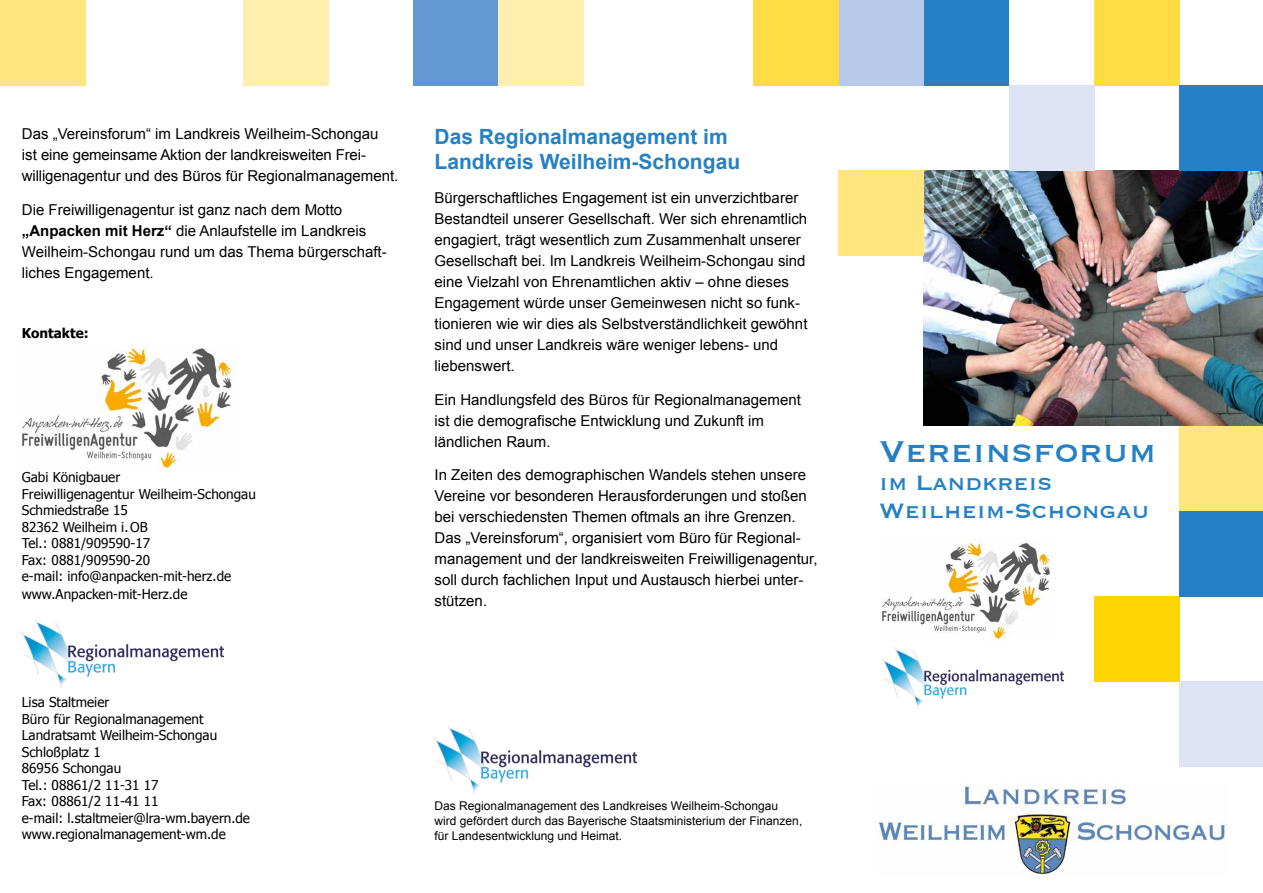
<style>
.page{position:relative;width:1263px;height:893px;background:#fff}
.page>*{position:absolute;margin:0;border:0;box-sizing:border-box;transform-origin:0 0}
.t1{font:39px "Copperplate";color:#2581c4}
.t2{font:27px/27px "Copperplate";color:#2581c4}
.t3{font:700 21px/25.5px "Arial";color:#2581c4}
.t4{font:15px/21px "Arial";color:#000}
.t5{font:13.5px/16.5px "Tahoma";color:#000}
.t6{font:700 13.5px "Tahoma";color:#000}
.t7{font:12px/15px "Arial";color:#000}
.s1{font-weight:700}
</style>
<div class="page">
<img style="left:882px;top:647px;width:180px;height:61px">
<img style="left:923px;top:171px;width:339px;height:255px">
<div style="left:923px;top:1px;width:85px;height:85px;background:#2581c4"></div>
<div style="left:838px;top:1px;width:85px;height:85px;background:#b8caea"></div>
<div style="left:1093px;top:1px;width:85px;height:85px;background:#ffdc44"></div>
<div style="left:1008px;top:86px;width:85px;height:85px;background:#dce4f5"></div>
<div style="left:1178px;top:86px;width:84px;height:85px;background:#2581c4"></div>
<div style="left:838px;top:171px;width:85px;height:85px;background:#ffe57e"></div>
<div style="left:1178px;top:426px;width:84px;height:85px;background:#ffe57e"></div>
<div style="left:1093px;top:596px;width:85px;height:85px;background:#ffd500"></div>
<div style="left:1178px;top:681px;width:84px;height:85px;background:#dce4f5"></div>
<div style="left:1178px;top:511px;width:84px;height:85px;background:#2581c4"></div>
<img style="left:878px;top:784px;width:348px;height:92px">
<div style="left:413px;top:1px;width:85px;height:85px;background:#6398d1"></div>
<div style="left:498px;top:1px;width:85px;height:85px;background:#ffeeae"></div>
<div style="left:753px;top:1px;width:85px;height:85px;background:#ffdc44"></div>
<div style="left:1px;top:1px;width:85px;height:85px;background:#ffe57e"></div>
<div style="left:243px;top:1px;width:85px;height:85px;background:#ffeeae"></div>
<img style="left:435px;top:726px;width:201px;height:67px">
<img style="left:21px;top:343px;width:214px;height:128px">
<img style="left:22px;top:619px;width:201px;height:68px">
<img style="left:882px;top:538px;width:170px;height:104px">
<p class="t4" style="left:22px;top:123px;width:378px">Das „Vereinsforum“ im Landkreis Weilheim-Schongau<br>ist eine gemeinsame Aktion der landkreisweiten Frei&shy;willigenagentur und des Büros für Regionalmanagement.</p>
<p class="t4" style="left:22px;top:199px;width:366px">Die Freiwilligenagentur ist ganz nach dem Motto <span class="s1">„Anpacken mit Herz“</span> die Anlaufstelle im Landkreis Weilheim-Schongau rund um das Thema bürgerschaft&shy;liches Engagement.</p>
<p class="t6" style="left:22px;top:325px;width:68px">Kontakte:</p>
<p class="t5" style="left:22px;top:468px;width:235px">Gabi Königbauer<br>Freiwilligenagentur Weilheim-Schongau<br>Schmiedstraße 15<br>82362 Weilheim i.OB<br>Tel.: 0881/909590-17<br>Fax: 0881/909590-20<br>e-mail: info@anpacken-mit-herz.de</p>
<p class="t5" style="left:22px;top:585px;width:167px">www.Anpacken-mit-Herz.de</p>
<p class="t5" style="left:22px;top:693px;width:230px">Lisa Staltmeier<br>Büro für Regionalmanagement<br>Landratsamt Weilheim-Schongau<br>Schloßplatz 1<br>86956 Schongau<br>Tel.: 08861/2 11-31 17<br>Fax: 08861/2 11-41 11<br>e-mail: l.staltmeier@lra-wm.bayern.de www.regionalmanagement-wm.de</p>
<h3 class="t3" style="left:434px;top:123px;width:307px">Das Regionalmanagement im<br>Landkreis Weilheim-Schongau</h3>
<p class="t4" style="left:434px;top:187px;width:374px">Bürgerschaftliches Engagement ist ein unverzichtbarer Bestandteil unserer Gesellschaft. Wer sich ehrenamtlich engagiert, trägt wesentlich zum Zusammenhalt unserer Gesellschaft bei. Im Landkreis Weilheim-Schongau sind eine Vielzahl von Ehrenamtlichen aktiv – ohne dieses Engagement würde unser Gemeinwesen nicht so funk&shy;tionieren wie wir dies als Selbstverständlichkeit gewöhnt sind und unser Landkreis wäre weniger lebens- und liebenswert.</p>
<p class="t4" style="left:434px;top:389px;width:367px">Ein Handlungsfeld des Büros für Regionalmanagement ist die demografische Entwicklung und Zukunft im ländlichen Raum.</p>
<p class="t4" style="left:434px;top:464px;width:384px">In Zeiten des demographischen Wandels stehen unsere Vereine vor besonderen Herausforderungen und stoßen bei verschiedensten Themen oftmals an ihre Grenzen.<br>Das „Vereinsforum“, organisiert vom Büro für Regional&shy;management und der landkreisweiten Freiwilligenagentur, soll durch fachlichen Input und Austausch hierbei unter&shy;stützen.</p>
<p class="t7" style="left:434px;top:797px;width:369px">Das Regionalmanagement des Landkreises Weilheim-Schongau wird gefördert durch das Bayerische Staatsministerium der Finanzen, für Landesentwicklung und Heimat.</p>
<h1 class="t1" style="left:879px;top:427px;width:279px">Vereinsforum</h1>
<h2 class="t2" style="left:879px;top:468px;width:272px">im Landkreis<br>Weilheim-Schongau</h2>
</div>
